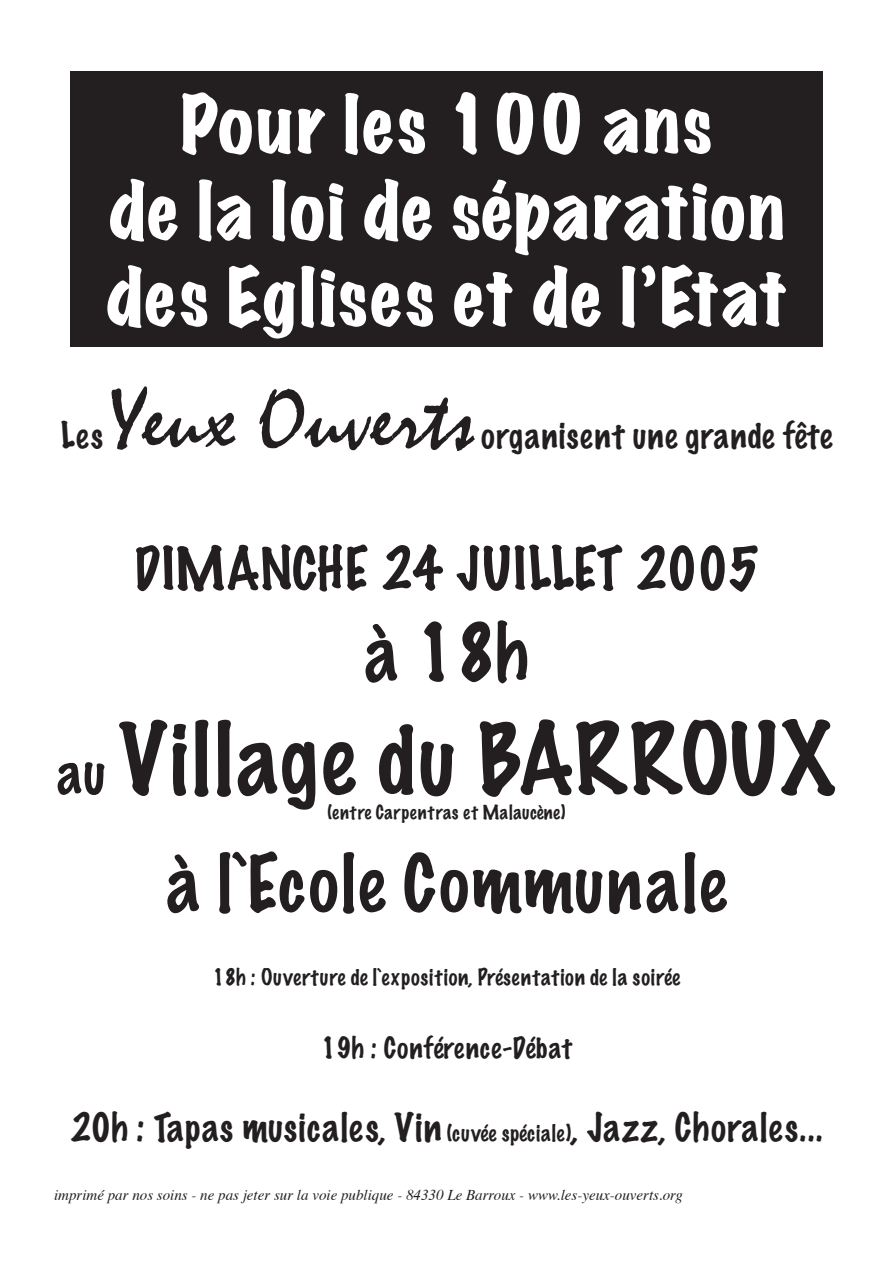
<style>
.page{position:relative;width:893px;height:1263px;background:#fff}
.page>*{position:absolute;margin:0;border:0;box-sizing:border-box;transform-origin:0 0}
.t1{font:100 90px "Marker Felt";letter-spacing:.03em;color:#231f20}
.t2{font:90px "Mistral";color:#231f20}
.t3{font:expanded 72px/86.4px "Marker Felt";letter-spacing:.03em;color:#fff}
.t4{font:100 72px "Marker Felt";letter-spacing:.025em;color:#231f20}
.t5{font:100 54px "Marker Felt";color:#231f20}
.t6{font:100 36px "Marker Felt";letter-spacing:.035em;color:#231f20}
.t7{font:100 33px "Marker Felt";letter-spacing:.035em;color:#231f20}
.t8{font:100 27px "Marker Felt";letter-spacing:.03em;color:#231f20}
.t9{font:100 21px "Marker Felt";letter-spacing:.045em;color:#231f20}
.t10{font:100 18px "Marker Felt";letter-spacing:.045em;color:#231f20}
.t11{font:italic 15px "Times";color:#231f20}
.s1{font-size:54px}
.s2{font-size:21px}
</style>
<div class="page">
<div style="left:70px;top:72px;width:753px;height:275px;background:#231f20"></div>
<p class="t3" style="left:181px;top:84px;width:533px">Pour les 100 ans</p>
<p class="t3" style="left:106px;top:171px;width:683px">de la loi de séparation des Eglises et de l’Etat</p>
<p class="t7" style="left:61px;top:420px;width:44px">Les</p>
<p class="t2" style="left:110px;top:367px;width:366px">Yeux Ouverts</p>
<p class="t7" style="left:481px;top:420px;width:352px">organisent une grande fête</p>
<p class="t5" style="left:134px;top:542px;width:627px">DIMANCHE 24 JUILLET 2005</p>
<p class="t4" style="left:365px;top:618px;width:165px">à 18h</p>
<p class="t1" style="left:57px;top:715px;width:780px"><span class="s1">au</span> Village du BARROUX</p>
<p class="t10" style="left:327px;top:804px;width:240px">(entre Carpentras et Malaucène)</p>
<p class="t4" style="left:167px;top:848px;width:561px">à l`Ecole Communale</p>
<p class="t9" style="left:213px;top:967px;width:469px">18h : Ouverture de l`exposition, Présentation de la soirée</p>
<p class="t8" style="left:321px;top:1034px;width:252px">19h : Conférence-Débat</p>
<p class="t6" style="left:70px;top:1110px;width:754px">20h : Tapas musicales, Vin <span class="s2">(cuvée spéciale)</span>, Jazz, Chorales...</p>
<p class="t11" style="left:54px;top:1182px;width:630px">imprimé par nos soins - ne pas jeter sur la voie publique - 84330 Le Barroux - www.les-yeux-ouverts.org</p>
</div>
